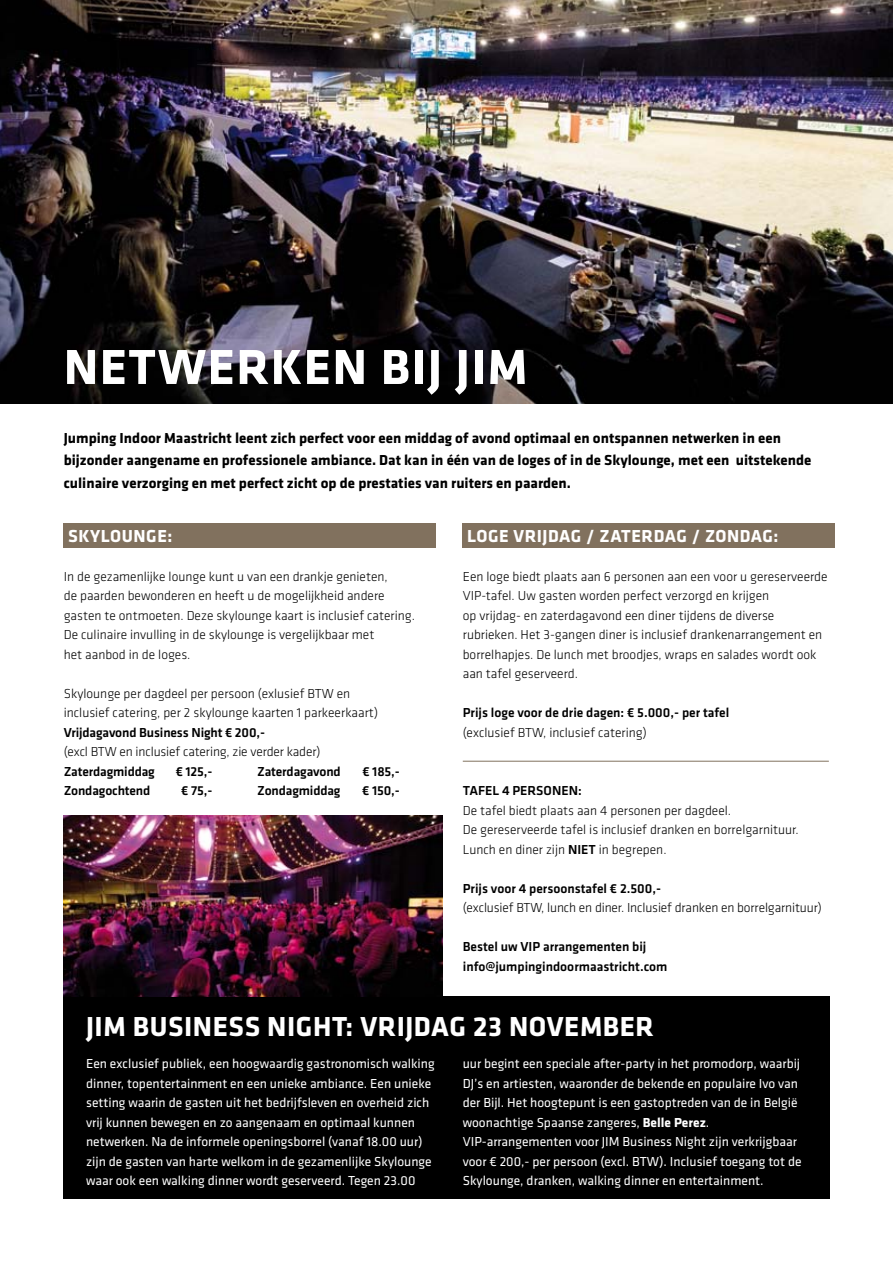
<style>
.page{position:relative;width:893px;height:1263px;background:#fff}
.page>*{position:absolute;margin:0;border:0;box-sizing:border-box;transform-origin:0 0}
.t1{font:700 51px "Klavika";letter-spacing:.03em;color:#fff}
.t2{font:700 28.5px "Klavika";letter-spacing:.02em;color:#fff}
.t3{font:700 18px "Klavika";letter-spacing:.03em;color:#fff}
.t4{font:700 15px/22.5px "Klavika";color:#000}
.t5{font:300 13.5px/19.5px "Klavika";color:#000}
.t6{font:13.5px/19.5px "Klavika";color:#fff}
.t7{font:500 13.5px/19.5px "Klavika";color:#000}
.s1{font-weight:500}
.s2{font-weight:700}
</style>
<div class="page">
<div style="left:64px;top:996px;width:766px;height:203px;background:#000"></div>
<img style="left:64px;top:815px;width:379px;height:181px">
<img style="left:0;top:0;width:893px;height:404px">
<div style="left:64px;top:523px;width:372px;height:24px;background:#81715e"></div>
<div style="left:463px;top:523px;width:372px;height:24px;background:#81715e"></div>
<hr style="left:463px;top:761px;width:366px;height:1px;background:#81715e">
<h1 class="t1" style="left:64px;top:330px;width:465px">Netwerken bij jim</h1>
<p class="t4" style="left:64px;top:426px;width:749px">Jumping Indoor Maastricht leent zich perfect voor een middag of avond optimaal en ontspannen netwerken in een bijzonder aangename en professionele ambiance. Dat kan in één van de loges of in de Skylounge, met een uitstekende culinaire verzorging en met perfect zicht op de prestaties van ruiters en paarden.</p>
<h3 class="t3" style="left:467px;top:523px;width:79px">Loge vrijda</h3>
<h3 class="t3" style="left:571px;top:523px;width:209px">g / zaterdag / zondag:</h3>
<p class="t5" style="left:463px;top:566px;width:366px">Een loge biedt plaats aan 6 personen aan een voor u gereserveerde VIP-tafel. Uw gasten worden perfect verzorgd en krijgen<br>op vrijdag- en zaterdagavond een diner tijdens de diverse rubrieken. Het 3-gangen diner is inclusief drankenarrangement en borrelhapjes. De lunch met broodjes, wraps en salades wordt ook aan tafel geserveerd.</p>
<p class="t7" style="left:463px;top:702px;width:268px">Prijs loge voor de drie dagen: € 5.000,- per tafel</p>
<p class="t5" style="left:463px;top:722px;width:186px">(exclusief BTW, inclusief catering)</p>
<h3 class="t3" style="left:68px;top:523px;width:77px">SKYLOUNGE</h3>
<h3 class="t3" style="left:167px;top:523px;width:6px">:</h3>
<p class="t5" style="left:64px;top:566px;width:353px">In de gezamenlijke lounge kunt u van een drankje genieten,<br>de paarden bewonderen en heeft u de mogelijkheid andere gasten te ontmoeten. Deze skylounge kaart is inclusief catering.<br>De culinaire invulling in de skylounge is vergelijkbaar met<br>het aanbod in de loges.</p>
<p class="t5" style="left:64px;top:683px;width:316px">Skylounge per dagdeel per persoon (exlusief BTW en inclusief catering, per 2 skylounge kaarten 1 parkeerkaart)</p>
<p class="t7" style="left:64px;top:722px;width:203px">Vrijdagavond Business Night € 200,-</p>
<p class="t5" style="left:64px;top:742px;width:258px">(excl BTW en inclusief catering, zie verder kader)</p>
<p class="t7" style="left:64px;top:761px;width:93px">Zaterdagmiddag</p>
<p class="t7" style="left:176px;top:761px;width:38px">€ 125,-</p>
<p class="t7" style="left:257px;top:761px;width:85px">Zaterdagavond</p>
<p class="t7" style="left:362px;top:761px;width:39px">€ 185,-</p>
<p class="t7" style="left:64px;top:780px;width:88px">Zondagochtend</p>
<p class="t7" style="left:181px;top:780px;width:33px">€ 75,-</p>
<p class="t7" style="left:257px;top:780px;width:85px">Zondagmiddag</p>
<p class="t7" style="left:362px;top:780px;width:39px">€ 150,-</p>
<p class="t7" style="left:463px;top:780px;width:120px">Tafel 4 personen:</p>
<p class="t5" style="left:463px;top:800px;width:337px">De tafel biedt plaats aan 4 personen per dagdeel.<br>De gereserveerde tafel is inclusief dranken en borrelgarnituur.<br>Lunch en diner zijn <span class="s1">NIET</span> in begrepen.</p>
<p class="t7" style="left:463px;top:878px;width:200px">Prijs voor 4 persoonstafel € 2.500,-</p>
<p class="t5" style="left:463px;top:898px;width:361px">(exclusief BTW, lunch en diner. Inclusief dranken en borrelgarnituur)</p>
<p class="t7" style="left:463px;top:936px;width:206px">Bestel uw VIP arrangementen bij info@jumpingindoormaastricht.com</p>
<h2 class="t2" style="left:86px;top:1006px;width:325px">JIM Business Night: vrijda</h2>
<h2 class="t2" style="left:449px;top:1006px;width:206px">g 23 november</h2>
<p class="t6" style="left:86px;top:1053px;width:350px">Een exclusief publiek, een hoogwaardig gastronomisch walking dinner, topentertainment en een unieke ambiance. Een unieke setting waarin de gasten uit het bedrijfsleven en overheid zich vrij kunnen bewegen en zo aangenaam en optimaal kunnen netwerken. Na de informele openingsborrel (vanaf 18.00 uur) zijn de gasten van harte welkom in de gezamenlijke Skylounge waar ook een walking dinner wordt geserveerd. Tegen 23.00</p>
<p class="t6" style="left:463px;top:1053px;width:340px">uur begint een speciale after-party in het promodorp, waarbij DJ’s en artiesten, waaronder de bekende en populaire Ivo van der Bijl. Het hoogtepunt is een gastoptreden van de in België woonachtige Spaanse zangeres, <span class="s2">Belle Perez</span>.<br>VIP-arrangementen voor JIM Business Night zijn verkrijgbaar voor € 200,- per persoon (excl. BTW). Inclusief toegang tot de Skylounge, dranken, walking dinner en entertainment.</p>
</div>
